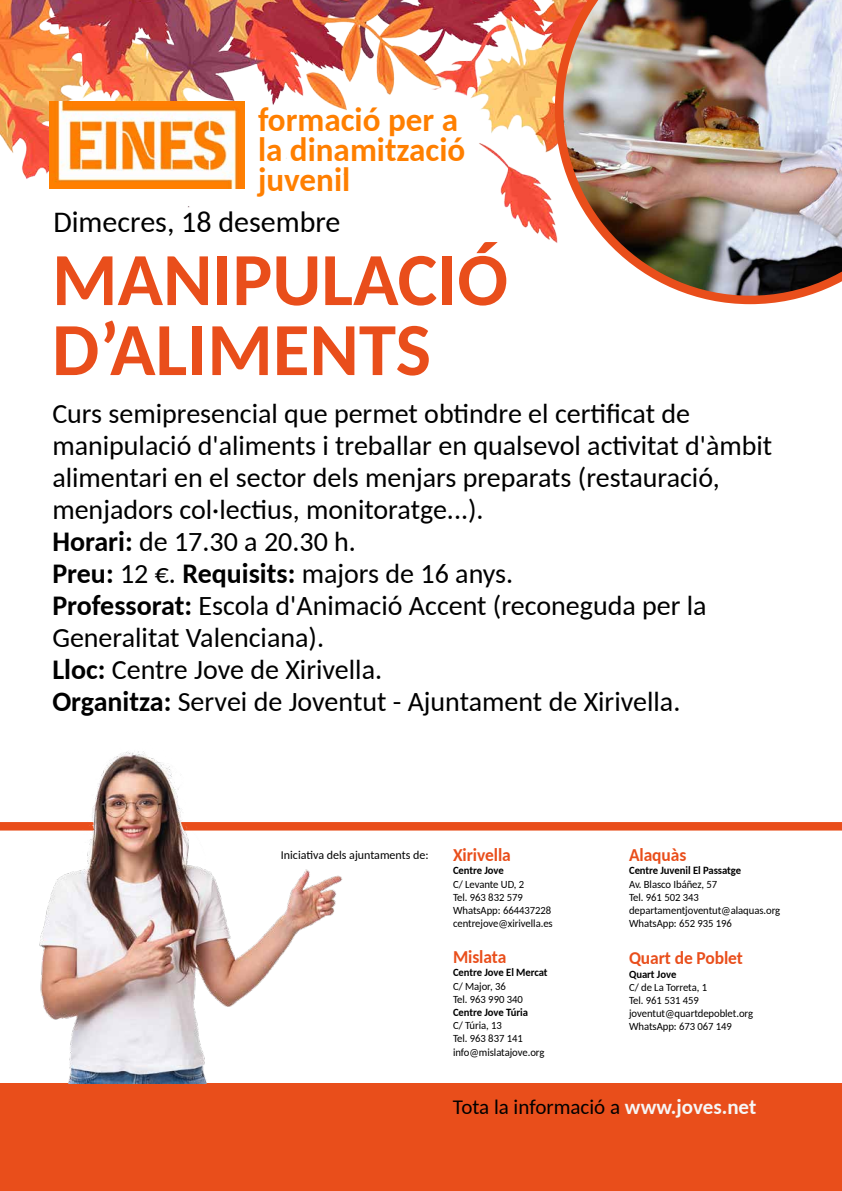
<style>
.page{position:relative;width:842px;height:1191px;background:#fff}
.page>*{position:absolute;margin:0;border:0;box-sizing:border-box;transform-origin:0 0}
.t1{font:700 75px/70px "Carlito";color:#e94e1b}
.t2{font:700 33.1px/30.1px "Carlito";color:#ff7f00}
.t3{font:30px "Carlito";color:#000}
.t4{font:28px/32px "Carlito";color:#000}
.t5{font:21px "Carlito";color:#000}
.t6{font:700 18px "Carlito";letter-spacing:-.005em;color:#e94e1b}
.t7{font:12px "Carlito";color:#000}
.t8{font:11px/13.2px "Carlito";letter-spacing:-.005em;color:#000}
.t9{font:700 11px "Carlito";letter-spacing:-.005em;color:#000}
.s1{font-weight:700}
.s2{font-weight:700;color:#f6f6f6}
</style>
<div class="page">
<div style="left:0;top:822px;width:842px;height:8px;background:#e94e1b"></div>
<img style="left:0;top:0;width:555px;height:242px">
<img style="left:49px;top:101px;width:196px;height:87px">
<div style="left:0;top:1083px;width:842px;height:108px;background:#e94e1b"></div>
<img style="left:9px;top:751px;width:347px;height:332px">
<img style="left:555px;top:0;width:287px;height:304px">
<p class="t2" style="left:258px;top:103px;width:209px">formació per a la dinamització juvenil</p>
<p class="t3" style="left:53px;top:202px;width:289px">Dimecres, 18 desembre</p>
<h1 class="t1" style="left:52px;top:242px;width:457px">MANIPULACIÓ<br>D’ALIMENTS</h1>
<p class="t4" style="left:52px;top:396px;width:721px">Curs semipresencial que permet obtindre el certificat de manipulació d'aliments i treballar en qualsevol activitat d'àmbit alimentari en el sector dels menjars preparats (restauració, menjadors col·lectius, monitoratge...).<br><span class="s1">Horari:</span> de 17.30 a 20.30 h.<br><span class="s1">Preu:</span> 12 €. <span class="s1">Requisits:</span> majors de 16 anys.<br><span class="s1">Professorat:</span> Escola d'Animació Accent (reconeguda per la Generalitat Valenciana).<br><span class="s1">Lloc:</span> Centre Jove de Xirivella.<br><span class="s1">Organitza:</span> Servei de Joventut - Ajuntament de Xirivella.</p>
<p class="t7" style="left:281px;top:846px;width:149px">Iniciativa dels ajuntaments de:</p>
<p class="t6" style="left:453px;top:842px;width:59px">Xirivella</p>
<p class="t9" style="left:453px;top:863px;width:52px">Centre Jove</p>
<p class="t8" style="left:453px;top:876px;width:101px">C/ Levante UD, 2<br>Tel. 963 832 579<br>WhatsApp: 664437228 centrejove@xirivella.es</p>
<p class="t6" style="left:453px;top:944px;width:55px">Mislata</p>
<p class="t9" style="left:453px;top:965px;width:96px">Centre Jove El Mercat</p>
<p class="t8" style="left:453px;top:978px;width:71px">C/ Major, 36<br>Tel. 963 990 340</p>
<p class="t9" style="left:453px;top:1004px;width:77px">Centre Jove Túria</p>
<p class="t8" style="left:453px;top:1018px;width:93px">C/ Túria, 13<br>Tel. 963 837 141 info@mislatajove.org</p>
<p class="t6" style="left:629px;top:842px;width:59px">Alaquàs</p>
<p class="t9" style="left:629px;top:863px;width:114px">Centre Juvenil El Passatge</p>
<p class="t8" style="left:629px;top:876px;width:153px">Av. Blasco Ibáñez, 57<br>Tel. 961 502 343 departamentjoventut@alaquas.org<br>WhatsApp: 652 935 196</p>
<p class="t6" style="left:629px;top:946px;width:115px">Quart de Poblet</p>
<p class="t9" style="left:629px;top:966px;width:49px">Quart Jove</p>
<p class="t8" style="left:629px;top:980px;width:126px">C/ de La Torreta, 1<br>Tel. 961 531 459 joventut@quartdepoblet.org<br>WhatsApp: 673 067 149</p>
<p class="t5" style="left:453px;top:1092px;width:305px">Tota la informació a <span class="s2">www.joves.net</span></p>
</div>
